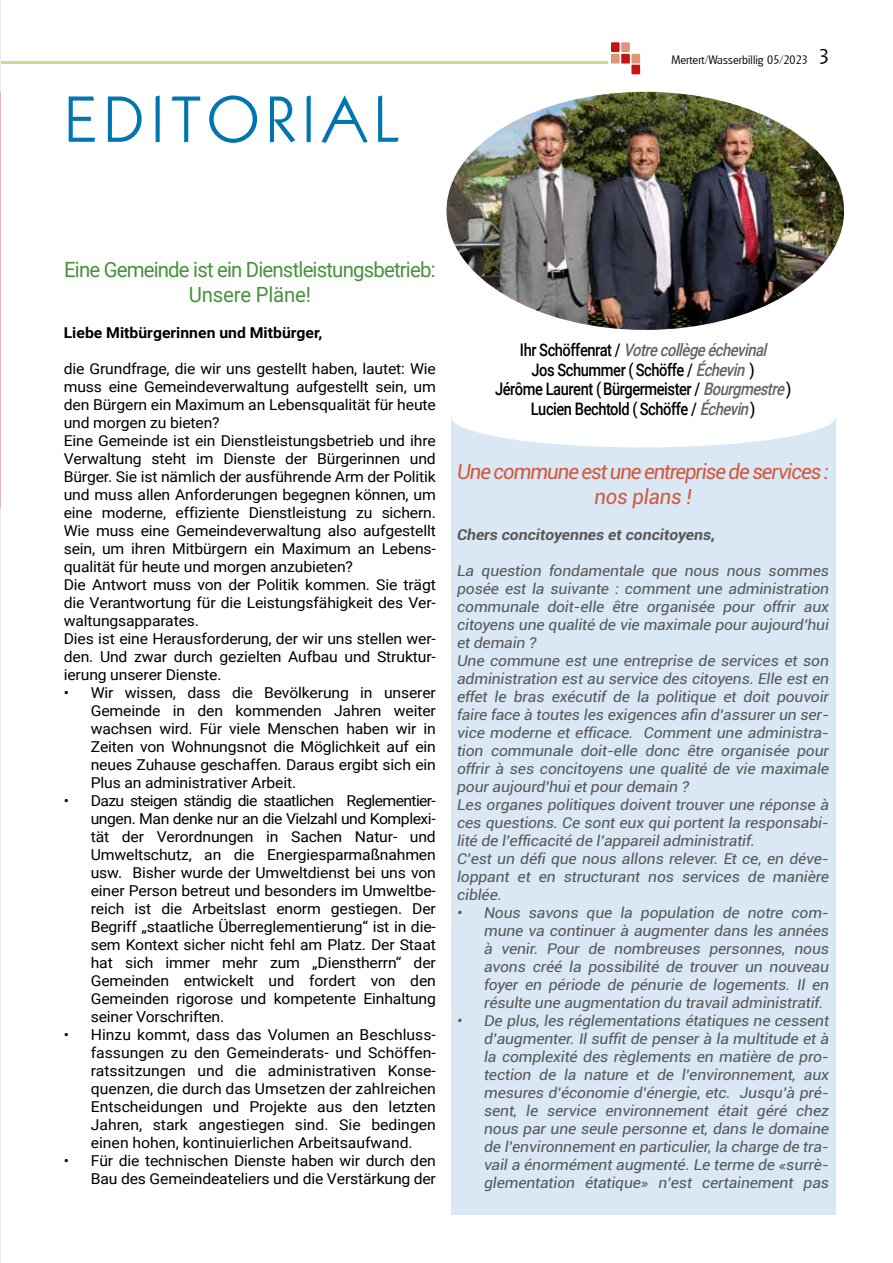
<style>
.page{position:relative;width:893px;height:1263px;background:#fff}
.page>*{position:absolute;margin:0;border:0;box-sizing:border-box;transform-origin:0 0}
.t1{font:66px "ITC Kabel Std";letter-spacing:.1em;color:#0076b0}
.t2{font:21px/25.2px "Roboto";letter-spacing:-.04em;color:#47923d;text-align:center}
.t3{font:italic 21px/25.2px "Roboto";letter-spacing:-.05em;color:#d3573d;text-align:center}
.t4{font:500 17.25px/19.5px "Roboto";letter-spacing:-.03em;color:#000;text-align:center;scale:.85 1}
.t5{font:15px/18px "Roboto";letter-spacing:-.01em;color:#000;text-align:justify;scale:1.05 1}
.t6{font:italic 15px/18px "Roboto";letter-spacing:-.01em;color:#575756;text-align:justify;scale:1.05 1}
.t7{font:italic 700 15px "Roboto";color:#575756;scale:1.05 1}
.t8{font:700 15px "Roboto";color:#000;scale:1.05 1}
.t9{font:300 12px "Glasgow";letter-spacing:.01em;color:#000}
.s1{font-size:21px}
.s2{font-style:italic;color:#646363}
</style>
<div class="page">
<div style="left:611px;top:42px;width:9px;height:10px;background:#c61415"></div>
<div style="left:621px;top:54px;width:9px;height:10px;background:#c61415"></div>
<div style="left:631px;top:65px;width:9px;height:9px;background:#c61415"></div>
<div style="left:621px;top:42px;width:9px;height:10px;background:#dd9777"></div>
<div style="left:611px;top:54px;width:9px;height:10px;background:#dd9777"></div>
<div style="left:631px;top:54px;width:9px;height:10px;background:#dd9777"></div>
<hr style="left:0;top:62px;width:608px;height:2px;background:#a6ca56">
<div style="left:451px;top:417px;width:385px;height:797px;background:#dae8f5"></div>
<div style="left:451px;top:386px;width:385px;height:61px;background:#fff;border-radius:50%"></div>
<img style="left:446px;top:92px;width:398px;height:238px">
<h1 class="t1" style="left:64px;top:81px;width:337px">EDITORIAL</h1>
<p class="t9" style="left:671px;top:52px;width:159px">Mertert/Wasserbillig 05/2023 <span class="s1">3</span></p>
<h2 class="t2" style="left:64px;top:256px;width:373px">Eine Gemeinde ist ein Dienstleistungsbetrieb:<br>Unsere Pläne!</h2>
<p class="t8" style="left:64px;top:322px;width:248px">Liebe Mitbürgerinnen und Mitbürger,</p>
<p class="t5" style="left:64px;top:359px;width:356px;text-align:left">die Grundfrage, die wir uns gestellt haben, lautet: Wie muss eine Gemeindeverwaltung aufgestellt sein, um den Bürgern ein Maximum an Lebensqualität für heute und morgen zu bieten?<br>Eine Gemeinde ist ein Dienstleistungsbetrieb und ihre Verwaltung steht im Dienste der Bürgerinnen und Bürger. Sie ist nämlich der ausführende Arm der Politik und muss allen Anforderungen begegnen können, um eine moderne, effiziente Dienstleistung zu sichern.<br>Wie muss eine Gemeindeverwaltung also aufgestellt sein, um ihren Mitbürgern ein Maximum an Lebens&shy;qualität für heute und morgen anzubieten?<br>Die Antwort muss von der Politik kommen. Sie trägt die Verantwortung für die Leistungsfähigkeit des Ver&shy;waltungsapparates.<br>Dies ist eine Herausforderung, der wir uns stellen wer&shy;den. Und zwar durch gezielten Aufbau und Struktur&shy;ierung unserer Dienste.</p>
<p class="t5" style="left:91px;top:683px;width:330px;text-indent:-27px">• Wir wissen, dass die Bevölkerung in unserer Gemeinde in den kommenden Jahren weiter wachsen wird. Für viele Menschen haben wir in Zeiten von Wohnungsnot die Möglichkeit auf ein neues Zuhause geschaffen. Daraus ergibt sich ein Plus an administrativer Arbeit.</p>
<p class="t5" style="left:91px;top:791px;width:330px;text-indent:-27px">• Dazu steigen ständig die staatlichen Reglementier&shy;ungen. Man denke nur an die Vielzahl und Komplexi&shy;tät der Verordnungen in Sachen Natur- und Umweltschutz, an die Energiesparmaßnahmen usw. Bisher wurde der Umweltdienst bei uns von einer Person betreut und besonders im Umweltbe&shy;reich ist die Arbeitslast enorm gestiegen. Der Begriff „staatliche Überreglementierung“ ist in die&shy;sem Kontext sicher nicht fehl am Platz. Der Staat hat sich immer mehr zum „Dienstherrn“ der Gemeinden entwickelt und fordert von den Gemeinden rigorose und kompetente Einhaltung seiner Vorschriften.</p>
<p class="t5" style="left:91px;top:1025px;width:330px;text-indent:-27px">• Hinzu kommt, dass das Volumen an Beschluss&shy;fassungen zu den Gemeinderats- und Schöffen&shy;ratssitzungen und die administrativen Konse&shy;quenzen, die durch das Umsetzen der zahlreichen Entscheidungen und Projekte aus den letzten Jahren, stark angestiegen sind. Sie bedingen einen hohen, kontinuierlichen Arbeitsaufwand.</p>
<p class="t5" style="left:64px;top:1151px;width:356px;text-align:right">• Für die technischen Dienste haben wir durch den<br>Bau des Gemeindeateliers und die Verstärkung der</p>
<p class="t4" style="left:495px;top:340px;width:350px">I h r S c h ö f f e n r a t / <span class="s2">Votrecollègeéchevinal<br></span>Jos Schummer ( Schöffe / <span class="s2">Échevin</span> )<br>Jérôme Laurent ( Bürgermeister / <span class="s2">Bourgmestre</span>)<br>Lucien Bechtold ( Schöffe / <span class="s2">Échevin</span>)</p>
<h2 class="t3" style="left:457px;top:458px;width:373px">Une commune est une entreprise de services : nos plans !</h2>
<p class="t7" style="left:457px;top:524px;width:248px">Chers concitoyennes et concitoyens,</p>
<p class="t6" style="left:457px;top:561px;width:356px;text-align:left">La question fondamentale que nous nous sommes posée est la suivante : comment une administration communale doit-elle être organisée pour offrir aux citoyens une qualité de vie maximale pour aujourd’hui et demain ?<br>Une commune est une entreprise de services et son administration est au service des citoyens. Elle est en effet le bras exécutif de la politique et doit pouvoir faire face à toutes les exigences afin d’assurer un ser&shy;vice moderne et efficace. Comment une administra&shy;tion communale doit-elle donc être organisée pour offrir à ses concitoyens une qualité de vie maximale pour aujourd’hui et pour demain ?<br>Les organes politiques doivent trouver une réponse à ces questions. Ce sont eux qui portent la responsabi&shy;lité de l’efficacité de l’appareil administratif.<br>C’est un défi que nous allons relever. Et ce, en déve&shy;loppant et en structurant nos services de manière ciblée.</p>
<p class="t6" style="left:484px;top:903px;width:330px;text-indent:-27px">• Nous savons que la population de notre com&shy;mune va continuer à augmenter dans les années à venir. Pour de nombreuses personnes, nous avons créé la possibilité de trouver un nouveau foyer en période de pénurie de logements. Il en résulte une augmentation du travail administratif.</p>
<p class="t6" style="left:484px;top:1011px;width:330px;text-indent:-27px">• De plus, les réglementations étatiques ne cessent d’augmenter. Il suffit de penser à la multitude et à la complexité des règlements en matière de pro&shy;tection de la nature et de l’environnement, aux mesures d’économie d’énergie, etc. Jusqu’à pré&shy;sent, le service environnement était géré chez nous par une seule personne et, dans le domaine de l’environnement en particulier, la charge de tra&shy;vail a énormément augmenté. Le terme de «surrè&shy;glementation étatique» n’est certainement pas</p>
</div>
